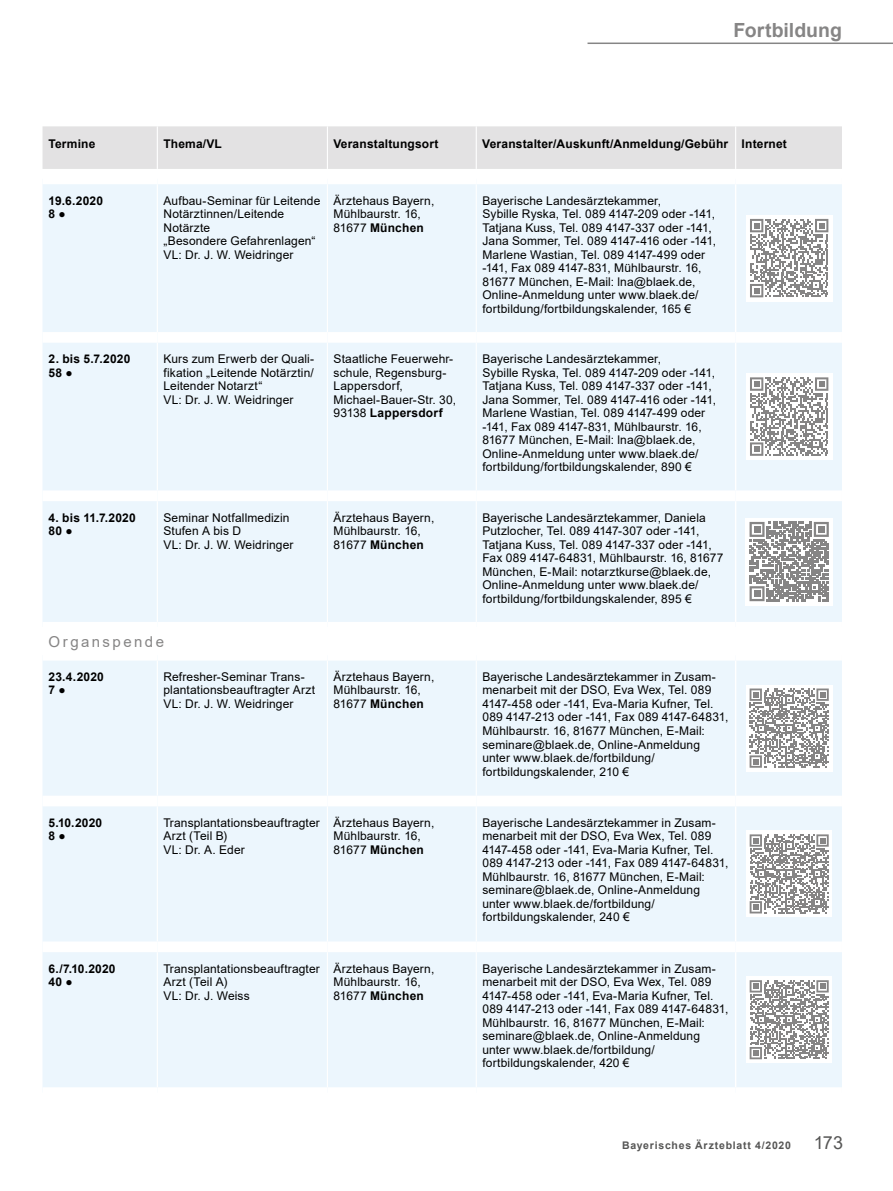
<style>
.page{position:relative;width:893px;height:1191px;background:#fff}
.page>*{position:absolute;margin:0;border:0;box-sizing:border-box;transform-origin:0 0}
.t1{font:700 19.5px "Arial";color:#868585}
.t2{font:18px "Arial";color:#565655}
.t3{font:15px "Arial";letter-spacing:.165em;color:#868585}
.t4{font:12px/13.5px "Arial";letter-spacing:.01em;color:#000}
.t5{font:700 12px/13.5px "Arial";letter-spacing:.015em;color:#000}
.t6{font:700 10.5px "Arial";letter-spacing:.075em;color:#565655}
.s1{font-weight:700}
</style>
<div class="page">
<hr style="left:587px;top:43px;width:306px;height:1px;background:#868585">
<div style="left:43px;top:126px;width:799px;height:43px;background:#e3e2e3"></div>
<hr style="left:157px;top:126px;width:1px;height:43px;background:#fff">
<hr style="left:327px;top:126px;width:1px;height:43px;background:#fff">
<hr style="left:476px;top:126px;width:1px;height:43px;background:#fff">
<hr style="left:735px;top:126px;width:1px;height:43px;background:#fff">
<div style="left:43px;top:184px;width:799px;height:903px;background:#ecf6fd"></div>
<div style="left:43px;top:627px;width:799px;height:28px;background:#fff"></div>
<hr style="left:157px;top:184px;width:1px;height:148px;background:#fff">
<hr style="left:327px;top:184px;width:1px;height:148px;background:#fff">
<hr style="left:476px;top:184px;width:1px;height:148px;background:#fff">
<hr style="left:157px;top:343px;width:1px;height:147px;background:#fff">
<hr style="left:327px;top:343px;width:1px;height:147px;background:#fff">
<hr style="left:476px;top:343px;width:1px;height:147px;background:#fff">
<hr style="left:157px;top:501px;width:1px;height:121px;background:#fff">
<hr style="left:327px;top:501px;width:1px;height:121px;background:#fff">
<hr style="left:476px;top:501px;width:1px;height:121px;background:#fff">
<hr style="left:157px;top:660px;width:1px;height:135px;background:#fff">
<hr style="left:327px;top:660px;width:1px;height:135px;background:#fff">
<hr style="left:476px;top:660px;width:1px;height:135px;background:#fff">
<hr style="left:157px;top:806px;width:1px;height:135px;background:#fff">
<hr style="left:327px;top:806px;width:1px;height:135px;background:#fff">
<hr style="left:476px;top:806px;width:1px;height:135px;background:#fff">
<hr style="left:157px;top:952px;width:1px;height:135px;background:#fff">
<hr style="left:327px;top:952px;width:1px;height:135px;background:#fff">
<hr style="left:476px;top:952px;width:1px;height:135px;background:#fff">
<hr style="left:735px;top:184px;width:1px;height:148px;background:#fff">
<hr style="left:735px;top:343px;width:1px;height:147px;background:#fff">
<hr style="left:735px;top:501px;width:1px;height:121px;background:#fff">
<hr style="left:735px;top:660px;width:1px;height:135px;background:#fff">
<hr style="left:735px;top:806px;width:1px;height:135px;background:#fff">
<hr style="left:735px;top:952px;width:1px;height:135px;background:#fff">
<div style="left:43px;top:332px;width:114px;height:11px;background:#fff"></div>
<div style="left:157px;top:332px;width:170px;height:11px;background:#fff"></div>
<div style="left:327px;top:332px;width:149px;height:11px;background:#fff"></div>
<div style="left:476px;top:332px;width:260px;height:11px;background:#fff"></div>
<div style="left:736px;top:332px;width:106px;height:11px;background:#fff"></div>
<div style="left:43px;top:490px;width:114px;height:11px;background:#fff"></div>
<div style="left:157px;top:490px;width:170px;height:11px;background:#fff"></div>
<div style="left:327px;top:490px;width:149px;height:11px;background:#fff"></div>
<div style="left:476px;top:490px;width:260px;height:11px;background:#fff"></div>
<div style="left:736px;top:490px;width:106px;height:11px;background:#fff"></div>
<div style="left:43px;top:622px;width:114px;height:10px;background:#fff"></div>
<div style="left:157px;top:622px;width:170px;height:10px;background:#fff"></div>
<div style="left:327px;top:622px;width:149px;height:10px;background:#fff"></div>
<div style="left:476px;top:622px;width:260px;height:10px;background:#fff"></div>
<div style="left:736px;top:622px;width:106px;height:10px;background:#fff"></div>
<div style="left:43px;top:650px;width:114px;height:10px;background:#fff"></div>
<div style="left:157px;top:650px;width:170px;height:10px;background:#fff"></div>
<div style="left:327px;top:650px;width:149px;height:10px;background:#fff"></div>
<div style="left:476px;top:650px;width:260px;height:10px;background:#fff"></div>
<div style="left:736px;top:650px;width:106px;height:10px;background:#fff"></div>
<div style="left:43px;top:795px;width:114px;height:11px;background:#fff"></div>
<div style="left:157px;top:795px;width:170px;height:11px;background:#fff"></div>
<div style="left:327px;top:795px;width:149px;height:11px;background:#fff"></div>
<div style="left:476px;top:795px;width:260px;height:11px;background:#fff"></div>
<div style="left:736px;top:795px;width:106px;height:11px;background:#fff"></div>
<div style="left:43px;top:941px;width:114px;height:11px;background:#fff"></div>
<div style="left:157px;top:941px;width:170px;height:11px;background:#fff"></div>
<div style="left:327px;top:941px;width:149px;height:11px;background:#fff"></div>
<div style="left:476px;top:941px;width:260px;height:11px;background:#fff"></div>
<div style="left:736px;top:941px;width:106px;height:11px;background:#fff"></div>
<div style="left:746px;top:215px;width:86px;height:86px;background:#fff"></div>
<svg style="left:750px;top:219px;width:78px;height:78px"></svg>
<div style="left:746px;top:373px;width:86px;height:86px;background:#fff"></div>
<svg style="left:750px;top:377px;width:78px;height:79px"></svg>
<div style="left:745px;top:517px;width:88px;height:88px;background:#fff"></div>
<svg style="left:749px;top:522px;width:80px;height:79px"></svg>
<div style="left:754px;top:590px;width:6px;height:7px;background:#868585"></div>
<div style="left:746px;top:685px;width:86px;height:86px;background:#fff"></div>
<svg style="left:750px;top:688px;width:79px;height:79px"></svg>
<div style="left:746px;top:831px;width:86px;height:86px;background:#fff"></div>
<svg style="left:750px;top:834px;width:79px;height:79px"></svg>
<div style="left:746px;top:976px;width:86px;height:86px;background:#fff"></div>
<svg style="left:750px;top:980px;width:79px;height:79px"></svg>
<h1 class="t1" style="left:733px;top:16px;width:110px">Fortbildung</h1>
<p class="t5" style="left:49px;top:137px;width:48px">Termine</p>
<p class="t5" style="left:163px;top:137px;width:60px">Thema/VL</p>
<p class="t5" style="left:333px;top:137px;width:106px">Veranstaltungsort</p>
<p class="t5" style="left:482px;top:137px;width:306px">Veranstalter/Auskunft/Anmeldung/Gebühr Internet</p>
<p class="t5" style="left:49px;top:194px;width:56px">19.6.2020<br>8 ●</p>
<p class="t4" style="left:163px;top:194px;width:158px">Aufbau-Seminar für Leitende<br>Notärztinnen/Leitende<br>Notärzte<br>„Besondere Gefahrenlagen“<br>VL: Dr. J. W. Weidringer</p>
<p class="t4" style="left:334px;top:194px;width:102px">Ärztehaus Bayern,<br>Mühlbaurstr. 16,<br>81677 <span class="s1">München</span></p>
<p class="t4" style="left:482px;top:194px;width:235px">Bayerische Landesärztekammer,<br>Sybille Ryska, Tel. 089 4147-209 oder -141, Tatjana Kuss, Tel. 089 4147-337 oder -141, Jana Sommer, Tel. 089 4147-416 oder -141, Marlene Wastian, Tel. 089 4147-499 oder -141, Fax 089 4147-831, Mühlbaurstr. 16, 81677 München, E-Mail: lna@blaek.de, Online-Anmeldung unter www.blaek.de/ fortbildung/fortbildungskalender, 165 €</p>
<p class="t5" style="left:49px;top:352px;width:83px">2. bis 5.7.2020<br>58 ●</p>
<p class="t4" style="left:163px;top:352px;width:152px">Kurs zum Erwerb der Quali&shy;fikation „Leitende Notärztin/<br>Leitender Notarzt“<br>VL: Dr. J. W. Weidringer</p>
<p class="t4" style="left:334px;top:352px;width:124px">Staatliche Feuerwehr&shy;schule, Regensburg-<br>Lappersdorf,<br>Michael-Bauer-Str. 30,<br>93138 <span class="s1">Lappersdorf</span></p>
<p class="t4" style="left:482px;top:352px;width:235px">Bayerische Landesärztekammer,<br>Sybille Ryska, Tel. 089 4147-209 oder -141, Tatjana Kuss, Tel. 089 4147-337 oder -141, Jana Sommer, Tel. 089 4147-416 oder -141, Marlene Wastian, Tel. 089 4147-499 oder -141, Fax 089 4147-831, Mühlbaurstr. 16, 81677 München, E-Mail: lna@blaek.de, Online-Anmeldung unter www.blaek.de/ fortbildung/fortbildungskalender, 890 €</p>
<p class="t5" style="left:49px;top:511px;width:89px">4. bis 11.7.2020<br>80 ●</p>
<p class="t4" style="left:163px;top:510px;width:132px">Seminar Notfallmedizin<br>Stufen A bis D<br>VL: Dr. J. W. Weidringer</p>
<p class="t4" style="left:334px;top:510px;width:102px">Ärztehaus Bayern,<br>Mühlbaurstr. 16,<br>81677 <span class="s1">München</span></p>
<p class="t4" style="left:482px;top:510px;width:243px">Bayerische Landesärztekammer, Daniela Putzlocher, Tel. 089 4147-307 oder -141, Tatjana Kuss, Tel. 089 4147-337 oder -141, Fax 089 4147-64831, Mühlbaurstr. 16, 81677<br>München, E-Mail: notarztkurse@blaek.de, Online-Anmeldung unter www.blaek.de/ fortbildung/fortbildungskalender, 895 €</p>
<p class="t3" style="left:49px;top:631px;width:117px">Organspende</p>
<p class="t5" style="left:49px;top:670px;width:57px">23.4.2020<br>7 ●</p>
<p class="t4" style="left:163px;top:670px;width:153px">Refresher-Seminar Trans&shy;plantationsbeauftragter Arzt<br>VL: Dr. J. W. Weidringer</p>
<p class="t4" style="left:334px;top:670px;width:102px">Ärztehaus Bayern,<br>Mühlbaurstr. 16,<br>81677 <span class="s1">München</span></p>
<p class="t4" style="left:482px;top:670px;width:248px">Bayerische Landesärztekammer in Zusam&shy;menarbeit mit der DSO, Eva Wex, Tel. 089<br>4147-458 oder -141, Eva-Maria Kufner, Tel.<br>089 4147-213 oder -141, Fax 089 4147-64831, Mühlbaurstr. 16, 81677 München, E-Mail: seminare@blaek.de, Online-Anmeldung unter www.blaek.de/fortbildung/ fortbildungskalender, 210 €</p>
<p class="t5" style="left:49px;top:816px;width:55px">5.10.2020<br>8 ●</p>
<p class="t4" style="left:163px;top:815px;width:158px">Transplantationsbeauftragter<br>Arzt (Teil B)<br>VL: Dr. A. Eder</p>
<p class="t4" style="left:334px;top:815px;width:102px">Ärztehaus Bayern,<br>Mühlbaurstr. 16,<br>81677 <span class="s1">München</span></p>
<p class="t4" style="left:482px;top:815px;width:248px">Bayerische Landesärztekammer in Zusam&shy;menarbeit mit der DSO, Eva Wex, Tel. 089<br>4147-458 oder -141, Eva-Maria Kufner, Tel.<br>089 4147-213 oder -141, Fax 089 4147-64831, Mühlbaurstr. 16, 81677 München, E-Mail: seminare@blaek.de, Online-Anmeldung unter www.blaek.de/fortbildung/ fortbildungskalender, 240 €</p>
<p class="t5" style="left:49px;top:961px;width:69px">6./7.10.2020<br>40 ●</p>
<p class="t4" style="left:163px;top:961px;width:158px">Transplantationsbeauftragter<br>Arzt (Teil A)<br>VL: Dr. J. Weiss</p>
<p class="t4" style="left:334px;top:961px;width:102px">Ärztehaus Bayern,<br>Mühlbaurstr. 16,<br>81677 <span class="s1">München</span></p>
<p class="t4" style="left:482px;top:961px;width:248px">Bayerische Landesärztekammer in Zusam&shy;menarbeit mit der DSO, Eva Wex, Tel. 089<br>4147-458 oder -141, Eva-Maria Kufner, Tel.<br>089 4147-213 oder -141, Fax 089 4147-64831, Mühlbaurstr. 16, 81677 München, E-Mail: seminare@blaek.de, Online-Anmeldung unter www.blaek.de/fortbildung/ fortbildungskalender, 420 €</p>
<p class="t6" style="left:622px;top:1137px;width:170px">Bayerisches Ärzteblatt 4/2020</p>
<h2 class="t2" style="left:814px;top:1130px;width:31px">173</h2>
</div>
